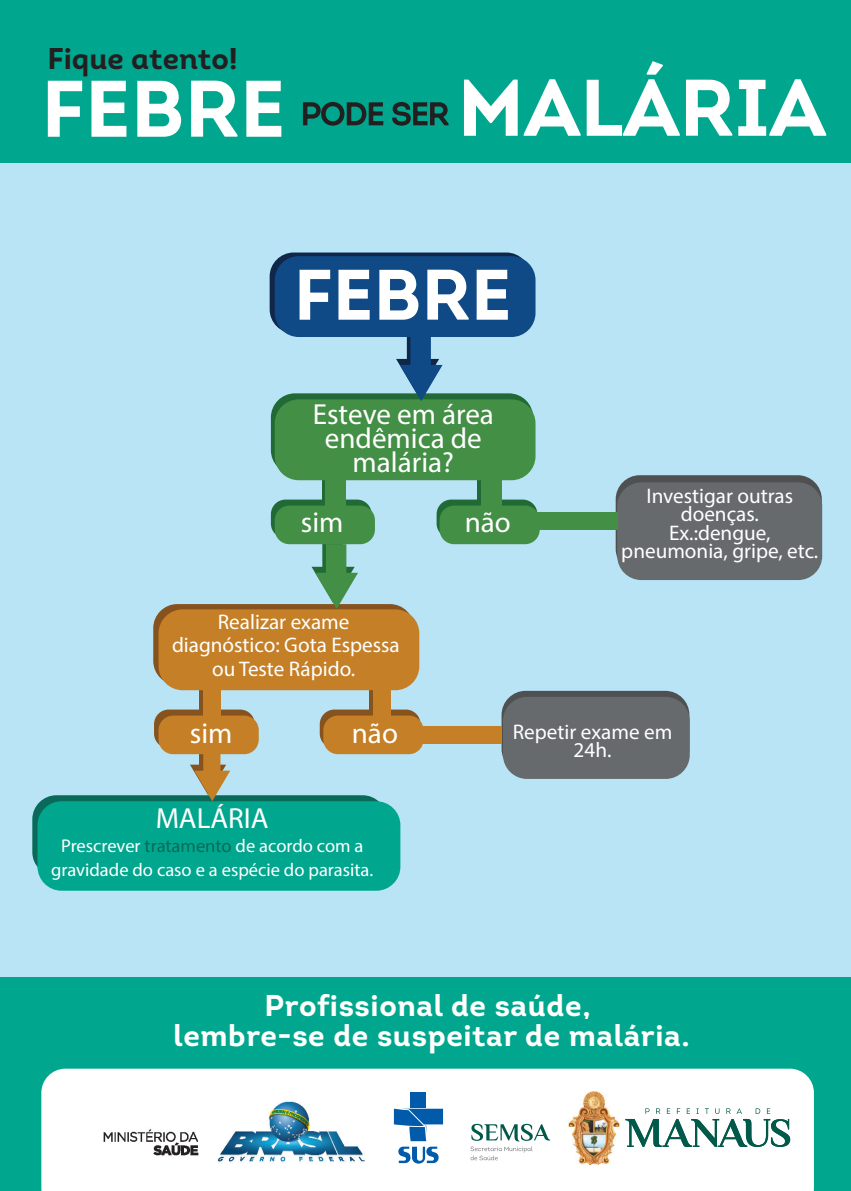
<style>
.page{position:relative;width:851px;height:1191px;background:#fff}
.page>*{position:absolute;margin:0;border:0;box-sizing:border-box;transform-origin:0 0}
.t1{font:700 80px "Intro";color:#fff}
.t2{font:700 71.4px "Intro";color:#fff}
.t3{font:700 30px/30px "Intro";letter-spacing:.02em;color:#fffefd;text-align:center}
.t4{font:30px "Intro Bold Alt";color:#231f20}
.t5{font:30px "Intro";color:#231f20}
.t6{font:29px/23.8px "Myriad Pro";color:#fff;text-align:center}
.t7{font:21.2px/18.4px "Myriad Pro";color:#fff;text-align:center}
.t8{font:18.4px/23.8px "Myriad Pro";color:#fff;text-align:center}
.s1{color:#096a5a}
</style>
<div class="page">
<div style="left:0;top:0;width:850px;height:1191px;background:#b8e4f6"></div>
<div style="left:0;top:977px;width:850px;height:214px;background:#00a78e"></div>
<div style="left:41px;top:1068px;width:772px;height:123px;background:#fff"></div>
<div style="left:410px;top:1091px;width:16px;height:16px;background:#015aaa"></div>
<svg style="left:394px;top:1108px;width:49px;height:55px;background:#7eabd3"></svg>
<img style="left:84px;top:1094px;width:293px;height:87px">
<div style="left:0;top:0;width:850px;height:162px;background:#00a78e"></div>
<svg style="left:303px;top:102px;width:81px;height:24px"></svg>
<svg style="left:392px;top:102px;width:57px;height:24px"></svg>
<div style="left:269px;top:252px;width:261px;height:81px;background:#10274a;border-radius:24px"></div>
<div style="left:271px;top:393px;width:262px;height:81px;background:#216a35;border-radius:24px"></div>
<div style="left:32px;top:795px;width:354px;height:81px;background:#096a5a;border-radius:24px"></div>
<div style="left:271px;top:499px;width:100px;height:39px;background:#216a35;border-radius:15px"></div>
<div style="left:436px;top:499px;width:101px;height:39px;background:#216a35;border-radius:15px"></div>
<div style="left:154px;top:709px;width:101px;height:39px;background:#86521d;border-radius:15px"></div>
<div style="left:320px;top:709px;width:100px;height:39px;background:#86521d;border-radius:15px"></div>
<div style="left:615px;top:475px;width:206px;height:98px;background:#4e5052;border-radius:24px"></div>
<div style="left:199px;top:676px;width:17px;height:33px;background:#86521d"></div>
<div style="left:477px;top:465px;width:21px;height:34px;background:#216a35"></div>
<div style="left:481px;top:471px;width:20px;height:34px;background:#438f45"></div>
<svg style="left:322px;top:480px;width:4px;height:24px"></svg>
<div style="left:275px;top:399px;width:260px;height:81px;background:#438f45;border-radius:24px"></div>
<div style="left:37px;top:801px;width:363px;height:89px;background:#00a78e;border-radius:24px"></div>
<div style="left:275px;top:256px;width:260px;height:81px;background:#0f4986;border-radius:24px"></div>
<div style="left:275px;top:505px;width:100px;height:39px;background:#438f45;border-radius:15px"></div>
<div style="left:439px;top:505px;width:100px;height:39px;background:#438f45;border-radius:15px"></div>
<div style="left:153px;top:604px;width:261px;height:81px;background:#86521d;border-radius:24px"></div>
<div style="left:369px;top:677px;width:17px;height:33px;background:#86521d"></div>
<div style="left:373px;top:683px;width:18px;height:33px;background:#c58027"></div>
<div style="left:158px;top:609px;width:261px;height:81px;background:#c58027;border-radius:24px"></div>
<div style="left:158px;top:715px;width:101px;height:39px;background:#c58027;border-radius:15px"></div>
<div style="left:323px;top:715px;width:100px;height:39px;background:#c58027;border-radius:15px"></div>
<div style="left:617px;top:482px;width:205px;height:98px;background:#666a6c;border-radius:24px"></div>
<div style="left:501px;top:691px;width:188px;height:82px;background:#4e5052;border-radius:24px"></div>
<div style="left:503px;top:697px;width:186px;height:82px;background:#666a6c;border-radius:24px"></div>
<svg style="left:190px;top:754px;width:40px;height:47px"></svg>
<svg style="left:311px;top:544px;width:47px;height:65px"></svg>
<svg style="left:396px;top:337px;width:46px;height:64px"></svg>
<div style="left:203px;top:682px;width:17px;height:33px;background:#c58027"></div>
<div style="left:326px;top:476px;width:20px;height:34px;background:#438f45"></div>
<div style="left:535px;top:512px;width:82px;height:17px;background:#438f45"></div>
<div style="left:419px;top:726px;width:82px;height:17px;background:#c58027"></div>
<svg style="left:470px;top:1123px;width:80px;height:37px;background:#d1dfdd"></svg>
<svg style="left:625px;top:1108px;width:165px;height:39px;background:#b4ceca"></svg>
<img style="left:568px;top:1091px;width:51px;height:73px">
<h3 class="t4" style="left:47px;top:39px;width:192px">Fique atento!</h3>
<h1 class="t1" style="left:41px;top:58px;width:246px">FEBRE</h1>
<h3 class="t5" style="left:301px;top:96px;width:149px">PODE SER</h3>
<h1 class="t1" style="left:457px;top:57px;width:370px">MALÁRIA</h1>
<h2 class="t2" style="left:294px;top:249px;width:219px">FEBRE</h2>
<h3 class="t6" style="left:313px;top:402px;width:183px">Esteve em área endêmica de malária?</h3>
<h3 class="t6" style="left:301px;top:510px;width:44px">sim</h3>
<h3 class="t6" style="left:464px;top:509px;width:48px">não</h3>
<p class="t7" style="left:621px;top:486px;width:198px">Investigar outras doenças.<br>Ex.:dengue, pneumonia, gripe, etc.</p>
<p class="t7" style="left:172px;top:609px;width:229px;line-height:23.8px">Realizar exame diagnóstico: Gota Espessa ou Teste Rápido.</p>
<h3 class="t6" style="left:190px;top:720px;width:44px">sim</h3>
<h3 class="t6" style="left:352px;top:720px;width:48px">não</h3>
<h3 class="t6" style="left:156px;top:806px;width:114px">MALÁRIA</h3>
<p class="t8" style="left:51px;top:834px;width:323px">Prescrever <span class="s1">tratamento</span> de acordo com a gravidade do caso e a espécie do parasita.</p>
<p class="t7" style="left:512px;top:722px;width:161px">Repetir exame em<br>24h.</p>
<h3 class="t3" style="left:173px;top:990px;width:517px">Profissional de saúde,<br>lembre-se de suspeitar de malária.</h3>
</div>
